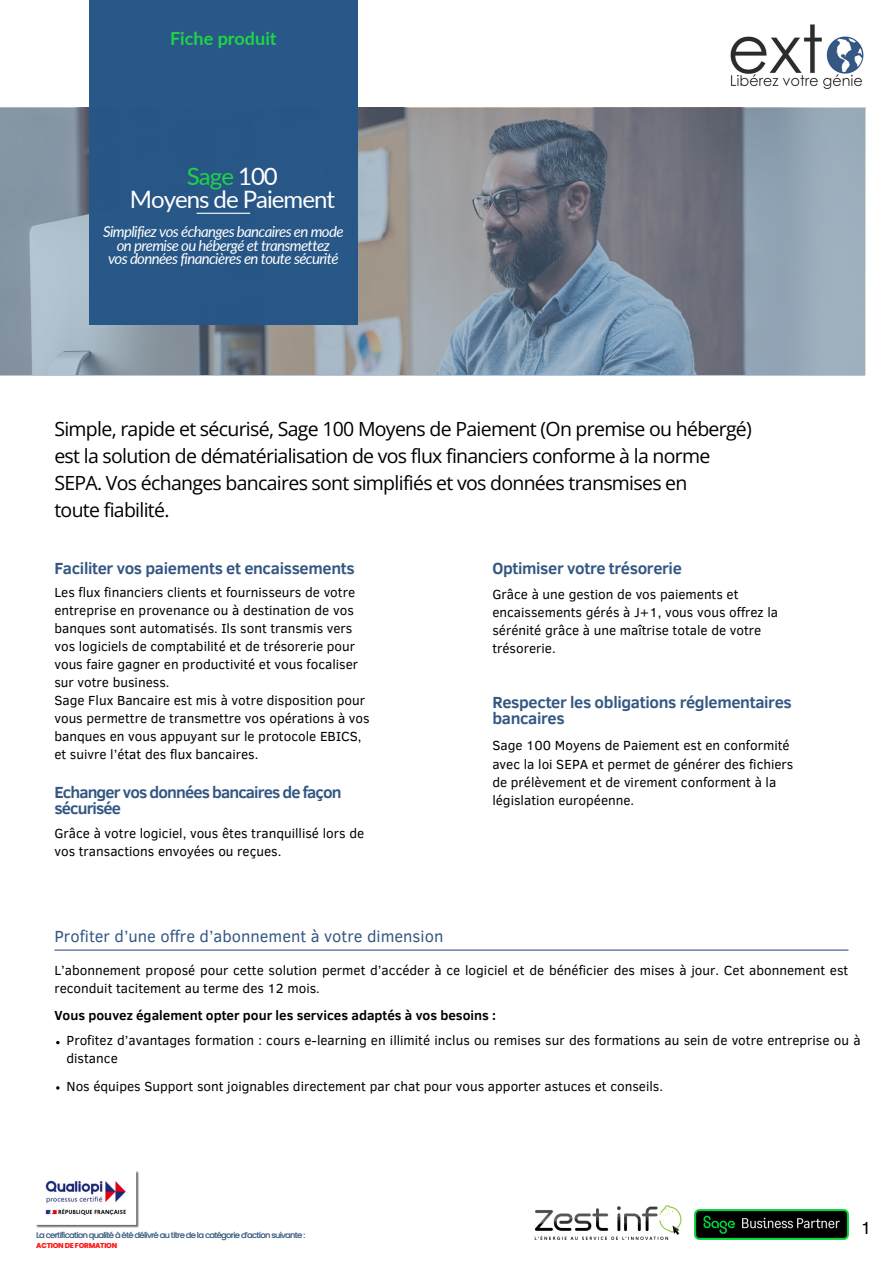
<style>
.page{position:relative;width:893px;height:1264px;background:#fff}
.page>*{position:absolute;margin:0;border:0;box-sizing:border-box;transform-origin:0 0}
.t1{font:24px "Lato";letter-spacing:-.04em;color:#fff}
.t2{font:24px "Lato";letter-spacing:-.04em;color:#1fd347}
.t3{font:19.5px "Open Sans";letter-spacing:-.035em;color:#000}
.t4{font:700 18px "Lato";color:#1fd347}
.t5{font:18px "Clear Sans";color:#000}
.t6{font:700 16.5px "Clear Sans";letter-spacing:-.02em;color:#345783}
.t7{font:16.5px "Clear Sans";color:#345783}
.t8{font:700 16.5px "Clear Sans";letter-spacing:-.055em;color:#345783}
.t9{font:italic 15px "Lato";letter-spacing:-.04em;color:#fff}
.t10{font:13.5px/18px "Clear Sans";color:#000}
.t11{font:700 13.5px "Clear Sans";color:#000}
.t12{font:8.1px "Poppins";letter-spacing:-.07em;color:#275787}
.t13{font:700 7.2px "Poppins";letter-spacing:-.02em;color:#ff1616}
.s1{color:#fff}
</style>
<div class="page">
<img style="left:694px;top:1209px;width:154px;height:30px">
<img style="left:534px;top:1205px;width:148px;height:35px">
<img style="left:730px;top:24px;width:134px;height:65px">
<img style="left:36px;top:1171px;width:103px;height:57px">
<svg style="left:0;top:109px;width:864px;height:266px;background:#85909c"></svg>
<div style="left:89px;top:0;width:268px;height:325px;background:#275787"></div>
<hr style="left:196px;top:213px;width:54px;height:1px;background:#fff">
<hr style="left:54px;top:949px;width:794px;height:1px;background:#345783">
<svg style="left:56px;top:1041px;width:4px;height:3px"></svg>
<svg style="left:56px;top:1086px;width:4px;height:3px"></svg>
<p class="t4" style="left:170px;top:27px;width:108px">Fiche produit</p>
<p class="t2" style="left:187px;top:162px;width:92px">Sage <span class="s1">100</span></p>
<p class="t1" style="left:130px;top:184px;width:207px">Moyens de Paiement</p>
<p class="t9" style="left:103px;top:222px;width:242px">Simplifiez vos échanges bancaires en mode</p>
<p class="t9" style="left:117px;top:236px;width:215px">on premise ou hébergé et transmettez</p>
<p class="t9" style="left:108px;top:249px;width:232px">vos données financières en toute sécurité</p>
<p class="t3" style="left:54px;top:415px;width:699px">Simple, rapide et sécurisé, Sage 100 Moyens de Paiement (On premise ou hébergé)</p>
<p class="t3" style="left:54px;top:442px;width:657px">est la solution de dématérialisation de vos flux financiers conforme à la norme</p>
<p class="t3" style="left:54px;top:469px;width:634px">SEPA. Vos échanges bancaires sont simplifiés et vos données transmises en</p>
<p class="t3" style="left:54px;top:496px;width:117px">toute fiabilité.</p>
<p class="t6" style="left:54px;top:556px;width:302px">Faciliter vos paiements et encaissements</p>
<p class="t10" style="left:54px;top:582px;width:302px">Les flux financiers clients et fournisseurs de votre</p>
<p class="t10" style="left:54px;top:600px;width:301px">entreprise en provenance ou à destination de vos</p>
<p class="t10" style="left:54px;top:618px;width:299px">banques sont automatisés. Ils sont transmis vers</p>
<p class="t10" style="left:54px;top:636px;width:302px">vos logiciels de comptabilité et de trésorerie pour</p>
<p class="t10" style="left:54px;top:654px;width:305px">vous faire gagner en productivité et vous focaliser</p>
<p class="t10" style="left:54px;top:672px;width:117px">sur votre business.</p>
<p class="t10" style="left:54px;top:690px;width:312px">Sage Flux Bancaire est mis à votre disposition pour</p>
<p class="t10" style="left:54px;top:708px;width:317px">vous permettre de transmettre vos opérations à vos</p>
<p class="t10" style="left:54px;top:726px;width:308px">banques en vous appuyant sur le protocole EBICS,</p>
<p class="t10" style="left:54px;top:744px;width:205px">et suivre l’état des flux bancaires.</p>
<p class="t8" style="left:54px;top:780px;width:289px">Echanger vos données bancaires de façon</p>
<p class="t8" style="left:54px;top:796px;width:68px">sécurisée</p>
<p class="t10" style="left:54px;top:823px;width:311px">Grâce à votre logiciel, vous êtes tranquillisé lors de</p>
<p class="t10" style="left:54px;top:841px;width:228px">vos transactions envoyées ou reçues.</p>
<p class="t6" style="left:492px;top:556px;width:191px">Optimiser votre trésorerie</p>
<p class="t10" style="left:492px;top:584px;width:247px">Grâce à une gestion de vos paiements et</p>
<p class="t10" style="left:492px;top:602px;width:287px">encaissements gérés à J+1, vous vous offrez la</p>
<p class="t10" style="left:492px;top:620px;width:270px">sérénité grâce à une maîtrise totale de votre</p>
<p class="t10" style="left:492px;top:638px;width:65px">trésorerie.</p>
<p class="t6" style="left:492px;top:690px;width:301px">Respecter les obligations réglementaires</p>
<p class="t6" style="left:492px;top:706px;width:74px">bancaires</p>
<p class="t10" style="left:492px;top:736px;width:299px">Sage 100 Moyens de Paiement est en conformité</p>
<p class="t10" style="left:492px;top:754px;width:302px">avec la loi SEPA et permet de générer des fichiers</p>
<p class="t10" style="left:492px;top:772px;width:285px">de prélèvement et de virement conforment à la</p>
<p class="t10" style="left:492px;top:790px;width:143px">législation européenne.</p>
<p class="t7" style="left:54px;top:923px;width:390px">Profiter d’une offre d’abonnement à votre dimension</p>
<p class="t10" style="left:54px;top:960px;width:795px">L’abonnement proposé pour cette solution permet d’accéder à ce logiciel et de bénéficier des mises à jour. Cet abonnement est reconduit tacitement au terme des 12 mois.</p>
<p class="t11" style="left:54px;top:1005px;width:443px">Vous pouvez également opter pour les services adaptés à vos besoins :</p>
<p class="t10" style="left:67px;top:1030px;width:795px">Profitez d’avantages formation : cours e-learning en illimité inclus ou remises sur des formations au sein de votre entreprise ou à distance</p>
<p class="t10" style="left:67px;top:1076px;width:598px">Nos équipes Support sont joignables directement par chat pour vous apporter astuces et conseils.</p>
<p class="t12" style="left:36px;top:1228px;width:270px">La certification qualité à été délivré au titre de la catégorie d’action suivante :</p>
<p class="t13" style="left:36px;top:1239px;width:82px">ACTION DE FORMATION</p>
<p class="t5" style="left:860px;top:1214px;width:13px">1</p>
</div>
